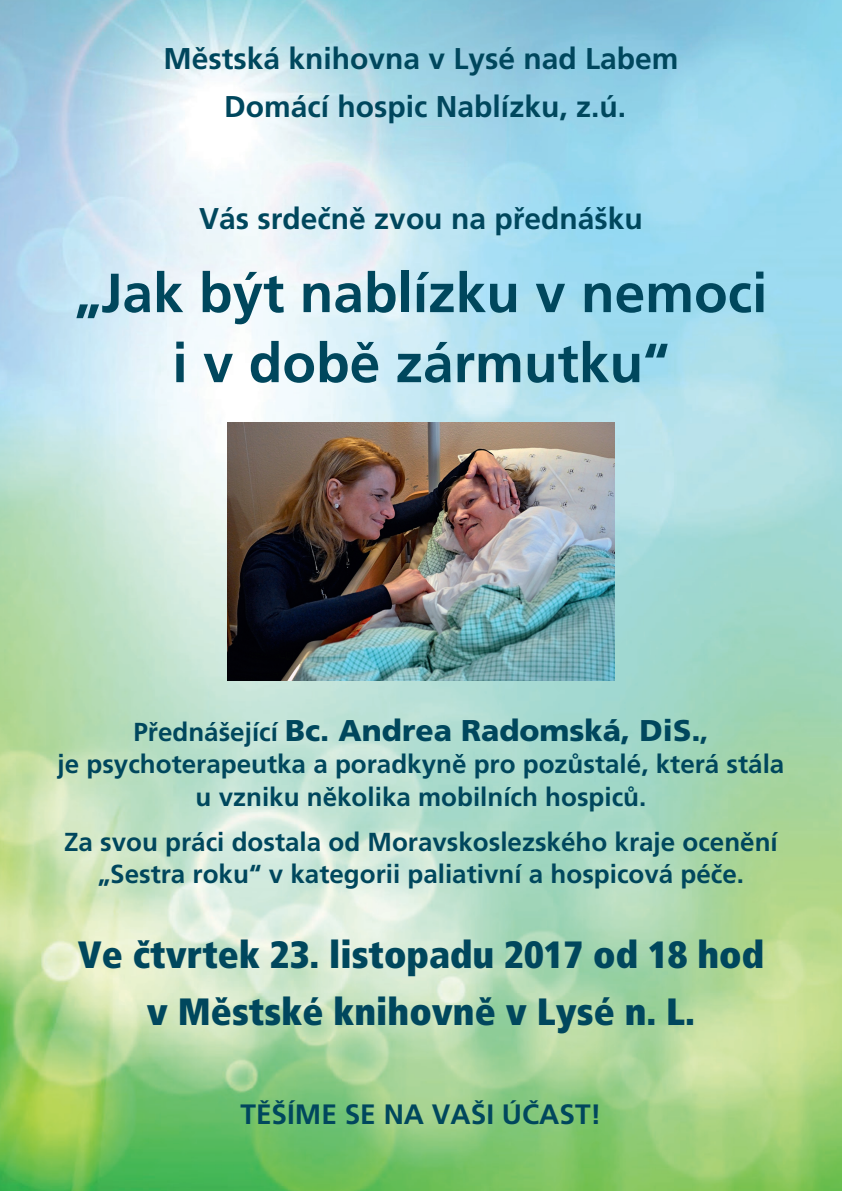
<style>
.page{position:relative;width:842px;height:1191px;background:#fff}
.page>*{position:absolute;margin:0;border:0;box-sizing:border-box;transform-origin:0 0}
.t1{font:700 55px/70px "Frutiger CE";color:#00475d;text-align:center}
.t2{font:900 condensed 38px/57px "Frutiger CE";color:#00475d;text-align:center}
.t3{font:700 30px "Frutiger CE";color:#00475d}
.t4{font:900 30px "Frutiger CE";color:#00475d}
.t5{font:700 28px "Frutiger CE";color:#00475d}
.t6{font:700 26px/32.4px "Frutiger CE";color:#00475d;text-align:center}
.s1{font-weight:700;font-size:26px}
.s2{font-size:26px}
</style>
<div class="page">
<img style="left:0;top:0;width:842px;height:1191px">
<img style="left:228px;top:422px;width:386px;height:258px">
<p class="t3" style="left:163px;top:42px;width:517px">Městská knihovna v Lysé nad Labem</p>
<p class="t3" style="left:224px;top:89px;width:403px">Domácí hospic Nablízku, z.ú.</p>
<p class="t3" style="left:199px;top:201px;width:445px">Vás srdečně zvou na přednášku</p>
<h1 class="t1" style="left:75px;top:258px;width:694px">„Jak být nablízku v nemoci i v době zármutku“</h1>
<p class="t4" style="left:133px;top:713px;width:576px"><span class="s1">Přednášející</span> Bc. Andrea Radomská, DiS.<span class="s2">,</span></p>
<p class="t6" style="left:58px;top:748px;width:728px">je psychoterapeutka a poradkyně pro pozůstalé, která stála u vzniku několika mobilních hospiců.</p>
<p class="t6" style="left:64px;top:825px;width:715px">Za svou práci dostala od Moravskoslezského kraje ocenění „Sestra roku“ v kategorii paliativní a hospicová péče.</p>
<h2 class="t2" style="left:78px;top:926px;width:688px">Ve čtvrtek 23. listopadu 2017 od 18 hod v Městské knihovně v Lysé n. L.</h2>
<p class="t5" style="left:240px;top:1098px;width:363px">TĚŠÍME SE NA VAŠI ÚČAST!</p>
</div>
